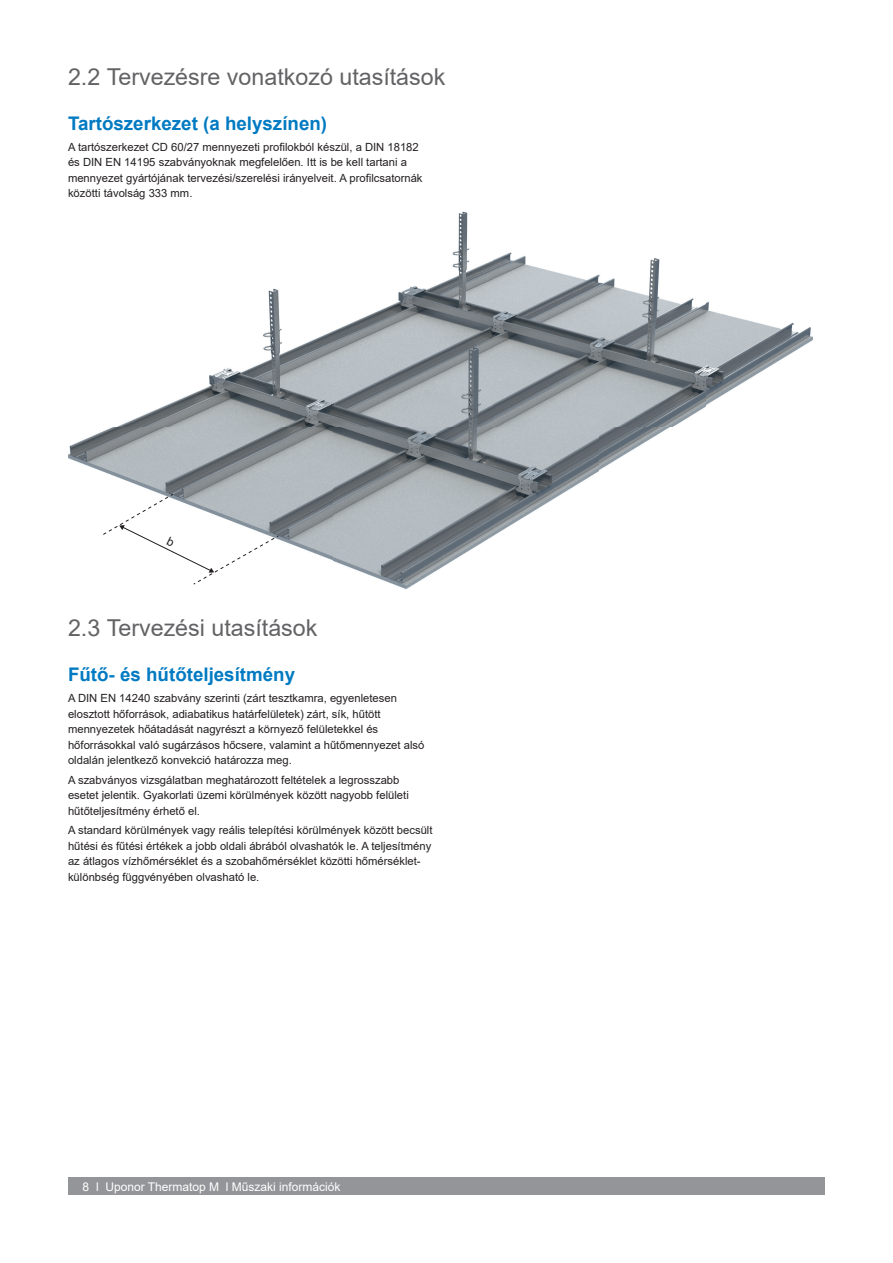
<style>
.page{position:relative;width:893px;height:1263px;background:#fff}
.page>*{position:absolute;margin:0;border:0;box-sizing:border-box;transform-origin:0 0}
.t1{font:23.25px "Arial";color:#636366}
.Body_-_Heading_3{font:700 18.75px "Arial";color:#007ac2}
.t2{font:12px "Arial";color:#fff}
.Body_copy{font:11.25px/15.5px "Arial";color:#231f20}
</style>
<div class="page">
<div style="left:68px;top:1178px;width:757px;height:17px;background:#939598"></div>
<img style="left:68px;top:212px;width:745px;height:377px">
<svg style="left:103px;top:494px;width:176px;height:91px"></svg>
<p class="t1" style="left:68px;top:61px;width:379px">2.2 Tervezésre vonatkozó utasítások</p>
<p class="Body_-_Heading_3" style="left:68px;top:110px;width:261px">Tartószerkezet (a helyszínen)</p>
<p class="Body_copy" style="left:68px;top:139px;width:356px">A tartószerkezet CD 60/27 mennyezeti profilokból készül, a DIN 18182 és DIN EN 14195 szabványoknak megfelelően. Itt is be kell tartani a mennyezet gyártójának tervezési/szerelési irányelveit. A profilcsatornák közötti távolság 333 mm.</p>
<p class="t1" style="left:68px;top:612px;width:251px">2.3 Tervezési utasítások</p>
<p class="Body_-_Heading_3" style="left:68px;top:661px;width:229px">Fűtő- és hűtőteljesítmény</p>
<p class="Body_copy" style="left:68px;top:690px;width:358px">A DIN EN 14240 szabvány szerinti (zárt tesztkamra, egyenletesen elosztott hőforrások, adiabatikus határfelületek) zárt, sík, hűtött mennyezetek hőátadását nagyrészt a környező felületekkel és hőforrásokkal való sugárzásos hőcsere, valamint a hűtőmennyezet alsó oldalán jelentkező konvekció határozza meg.</p>
<p class="Body_copy" style="left:68px;top:772px;width:342px">A szabványos vizsgálatban meghatározott feltételek a legrosszabb esetet jelentik. Gyakorlati üzemi körülmények között nagyobb felületi hűtőteljesítmény érhető el.</p>
<p class="Body_copy" style="left:68px;top:823px;width:366px">A standard körülmények vagy reális telepítési körülmények között becsült hűtési és fűtési értékek a jobb oldali ábrából olvashatók le. A teljesítmény az átlagos vízhőmérséklet és a szobahőmérséklet közötti hőmérséklet&shy;különbség függvényében olvasható le.</p>
<p class="t2" style="left:83px;top:1178px;width:259px">8 l Uponor Thermatop M l Műszaki információk</p>
</div>
